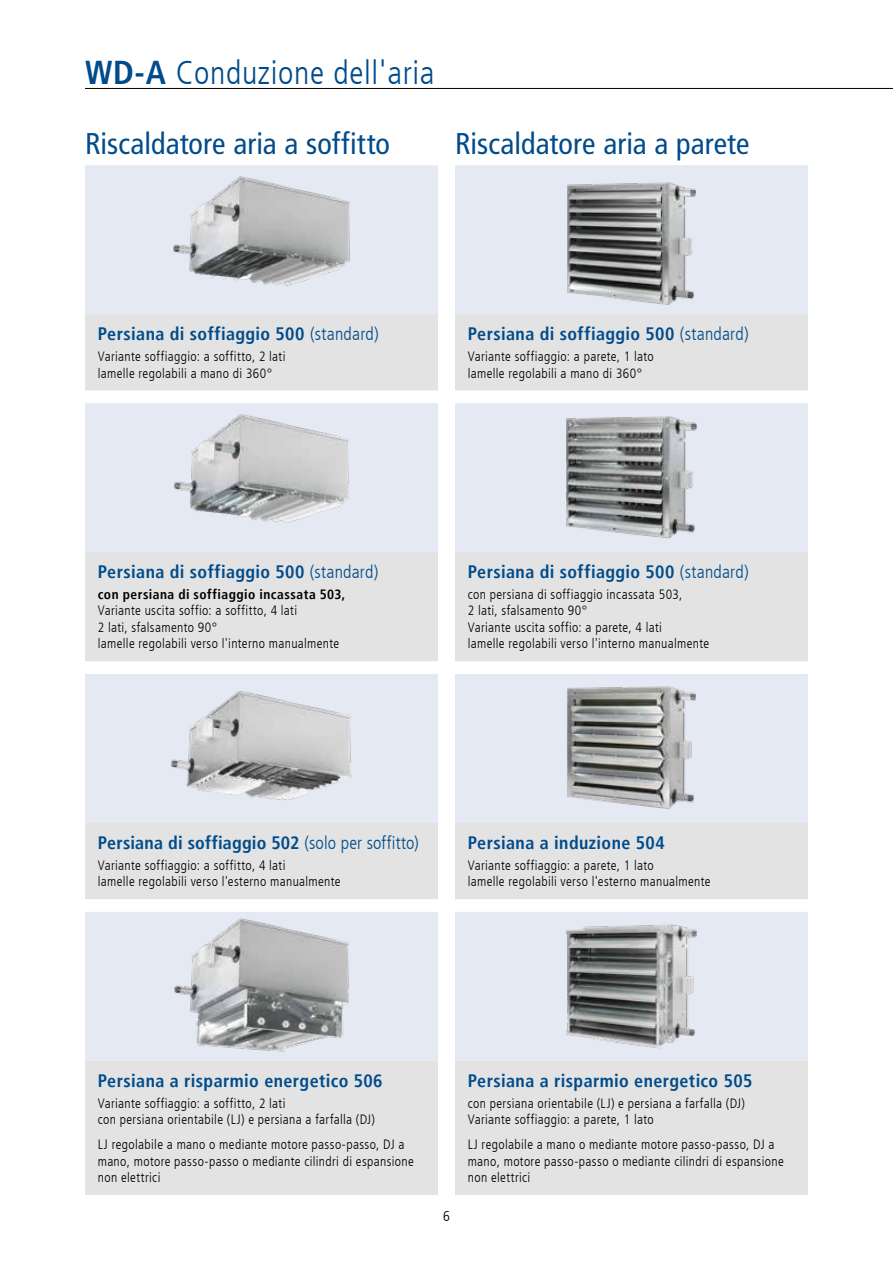
<style>
.page{position:relative;width:893px;height:1263px;background:#fff}
.page>*{position:absolute;margin:0;border:0;box-sizing:border-box;transform-origin:0 0}
.t1{font:300 condensed 33px "Frutiger";letter-spacing:.02em;color:#004b8b}
.t2{font:condensed 30px "Frutiger";letter-spacing:.005em;color:#004b8b}
.t3{font:700 condensed 18px "Frutiger";letter-spacing:.02em;color:#004b8b}
.t4{font:300 condensed 14.25px "Frutiger";color:#000}
.t5{font:300 condensed 13.5px/16.5px "Frutiger";letter-spacing:.025em;color:#000}
.t6{font:700 condensed 13.5px "Frutiger";letter-spacing:.035em;color:#000}
.s1{font-weight:700}
.s2{font-weight:300}
</style>
<div class="page">
<hr style="left:85px;top:88px;width:808px;height:1px;background:#000">
<div style="left:85px;top:165px;width:723px;height:149px;background:#e5e9f4"></div>
<div style="left:85px;top:314px;width:723px;height:76px;background:#e3e3e3"></div>
<svg style="left:85px;top:403px;width:723px;height:658px;background:#e7ebf5"></svg>
<div style="left:85px;top:552px;width:723px;height:109px;background:#e3e3e3"></div>
<div style="left:85px;top:823px;width:723px;height:76px;background:#e3e3e3"></div>
<div style="left:85px;top:1061px;width:723px;height:134px;background:#e3e3e3"></div>
<img style="left:173px;top:176px;width:177px;height:112px">
<img style="left:567px;top:182px;width:129px;height:124px">
<img style="left:174px;top:414px;width:175px;height:111px">
<img style="left:566px;top:416px;width:130px;height:123px">
<img style="left:171px;top:691px;width:181px;height:113px">
<img style="left:567px;top:686px;width:129px;height:123px">
<img style="left:174px;top:918px;width:175px;height:134px">
<img style="left:566px;top:924px;width:131px;height:125px">
<h1 class="t1" style="left:85px;top:53px;width:351px"><span class="s1">WD-A</span> Conduzione dell'aria</h1>
<h2 class="t2" style="left:85px;top:126px;width:307px">Riscaldatore aria a soffitto</h2>
<h2 class="t2" style="left:455px;top:126px;width:296px">Riscaldatore aria a parete</h2>
<h3 class="t3" style="left:98px;top:323px;width:283px">Persiana di soffiaggio 500 <span class="s2">(standard)</span></h3>
<p class="t5" style="left:98px;top:348px;width:189px">Variante soffiaggio: a soffitto, 2 lati lamelle regolabili a mano di 360°</p>
<h3 class="t3" style="left:98px;top:561px;width:282px">Persiana di soffiaggio 500 <span class="s2">(standard)</span></h3>
<p class="t6" style="left:98px;top:586px;width:249px">con persiana di soffiaggio incassata 503,</p>
<p class="t5" style="left:98px;top:603px;width:243px">Variante uscita soffio: a soffitto, 4 lati<br>2 lati, sfalsamento 90°<br>lamelle regolabili verso l'interno manualmente</p>
<h3 class="t3" style="left:468px;top:323px;width:283px">Persiana di soffiaggio 500 <span class="s2">(standard)</span></h3>
<p class="t5" style="left:468px;top:348px;width:188px">Variante soffiaggio: a parete, 1 lato lamelle regolabili a mano di 360°</p>
<h3 class="t3" style="left:468px;top:561px;width:283px">Persiana di soffiaggio 500 <span class="s2">(standard)</span></h3>
<p class="t5" style="left:468px;top:586px;width:243px">con persiana di soffiaggio incassata 503,<br>2 lati, sfalsamento 90°<br>Variante uscita soffio: a parete, 4 lati<br>lamelle regolabili verso l'interno manualmente</p>
<h3 class="t3" style="left:98px;top:832px;width:322px">Persiana di soffiaggio 502 <span class="s2">(solo per soffitto)</span></h3>
<p class="t5" style="left:98px;top:857px;width:244px">Variante soffiaggio: a soffitto, 4 lati<br>lamelle regolabili verso l'esterno manualmente</p>
<h3 class="t3" style="left:468px;top:832px;width:198px">Persiana a induzione 504</h3>
<p class="t5" style="left:468px;top:857px;width:244px">Variante soffiaggio: a parete, 1 lato<br>lamelle regolabili verso l'esterno manualmente</p>
<h3 class="t3" style="left:98px;top:1070px;width:286px">Persiana a risparmio energetico 506</h3>
<p class="t5" style="left:98px;top:1095px;width:279px">Variante soffiaggio: a soffitto, 2 lati<br>con persiana orientabile (LJ) e persiana a farfalla (DJ)</p>
<p class="t5" style="left:98px;top:1136px;width:318px">LJ regolabile a mano o mediante motore passo-passo, DJ a mano, motore passo-passo o mediante cilindri di espansione non elettrici</p>
<p class="t4" style="left:443px;top:1207px;width:8px">6</p>
<h3 class="t3" style="left:468px;top:1070px;width:286px">Persiana a risparmio energetico 505</h3>
<p class="t5" style="left:468px;top:1095px;width:279px">con persiana orientabile (LJ) e persiana a farfalla (DJ)<br>Variante soffiaggio: a parete, 1 lato</p>
<p class="t5" style="left:468px;top:1136px;width:318px">LJ regolabile a mano o mediante motore passo-passo, DJ a mano, motore passo-passo o mediante cilindri di espansione non elettrici</p>
</div>
